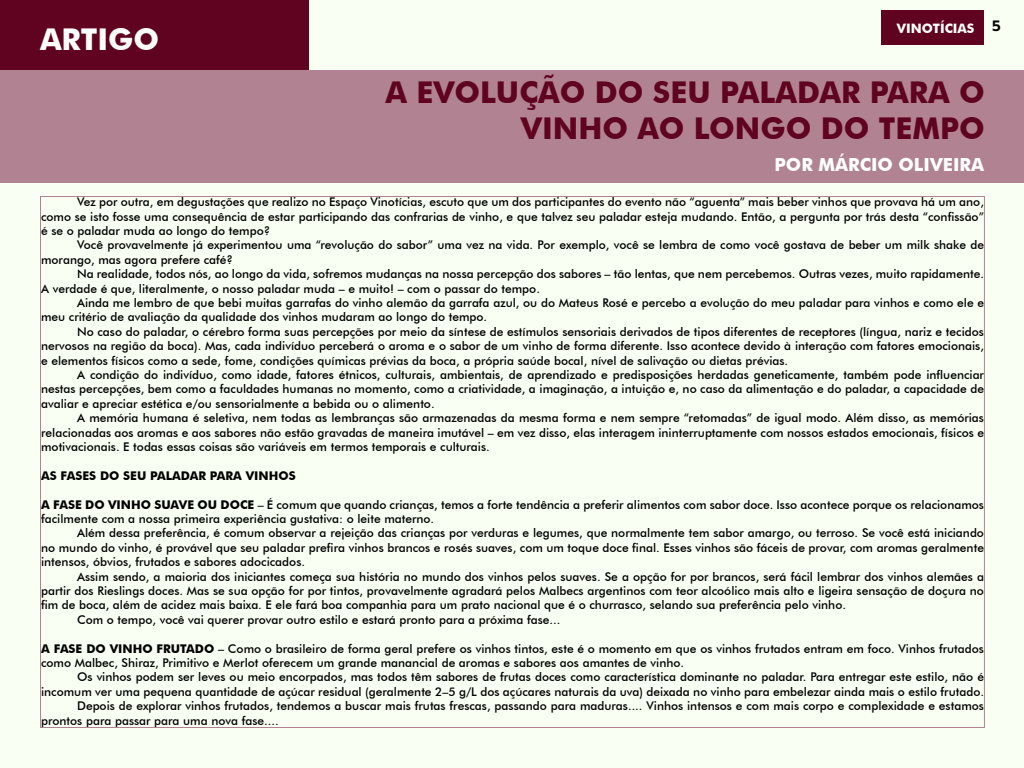
<style>
.page{position:relative;width:1024px;height:768px;background:#f9fff3}
.page>*{position:absolute;margin:0;border:0;box-sizing:border-box;transform-origin:0 0}
.t1{font:700 30px/36px "Futura BT";color:#600320;text-align:right}
.t2{font:700 30px "Futura BT";color:#fff}
.t3{font:700 18px "Futura BT";color:#fff}
.t4{font:700 13px "Futura BT";color:#fff}
.t5{font:500 12px/14.4px "Futura BT";color:#000;text-align:justify}
.t6{font:700 12px "Futura BT";color:#000}
.s1{font-weight:700}
</style>
<div class="page">
<div style="left:882px;top:10px;width:102px;height:34px;background:#600320"></div>
<div style="left:0;top:70px;width:1024px;height:113px;background:#b18392"></div>
<div style="left:0;top:0;width:309px;height:70px;background:#600320"></div>
<h1 class="t2" style="left:40px;top:21px;width:121px">ARTIGO</h1>
<p class="t4" style="left:897px;top:21px;width:105px">VINOTÍCIAS <sup>5</sup></p>
<h1 class="t1" style="left:385px;top:74px;width:601px">A EVOLUÇÃO DO SEU PALADAR PARA O<br>VINHO AO LONGO DO TEMPO</h1>
<h2 class="t3" style="left:775px;top:154px;width:211px">POR MÁRCIO OLIVEIRA</h2>
<p class="t5" style="left:41px;top:195px;width:944px;text-indent:36px">Vez por outra, em degustações que realizo no Espaço Vinotícias, escuto que um dos participantes do evento não “aguenta” mais beber vinhos que provava há um ano, como se isto fosse uma consequência de estar participando das confrarias de vinho, e que talvez seu paladar esteja mudando. Então, a pergunta por trás desta “confissão” é se o paladar muda ao longo do tempo?</p>
<p class="t5" style="left:41px;top:238px;width:944px;text-indent:36px">Você provavelmente já experimentou uma “revolução do sabor” uma vez na vida. Por exemplo, você se lembra de como você gostava de beber um milk shake de morango, mas agora prefere café?</p>
<p class="t5" style="left:41px;top:267px;width:944px;text-indent:36px">Na realidade, todos nós, ao longo da vida, sofremos mudanças na nossa percepção dos sabores – tão lentas, que nem percebemos. Outras vezes, muito rapidamente.<br>A verdade é que, literalmente, o nosso paladar muda – e muito! – com o passar do tempo.</p>
<p class="t5" style="left:41px;top:295px;width:944px;text-indent:36px">Ainda me lembro de que bebi muitas garrafas do vinho alemão da garrafa azul, ou do Mateus Rosé e percebo a evolução do meu paladar para vinhos e como ele e meu critério de avaliação da qualidade dos vinhos mudaram ao longo do tempo.</p>
<p class="t5" style="left:41px;top:324px;width:944px;text-indent:36px">No caso do paladar, o cérebro forma suas percepções por meio da síntese de estímulos sensoriais derivados de tipos diferentes de receptores (língua, nariz e tecidos nervosos na região da boca). Mas, cada indivíduo perceberá o aroma e o sabor de um vinho de forma diferente. Isso acontece devido à interação com fatores emocionais, e elementos físicos como a sede, fome, condições químicas prévias da boca, a própria saúde bocal, nível de salivação ou dietas prévias.</p>
<p class="t5" style="left:41px;top:367px;width:944px;text-indent:36px">A condição do indivíduo, como idade, fatores étnicos, culturais, ambientais, de aprendizado e predisposições herdadas geneticamente, também pode influenciar nestas percepções, bem como a faculdades humanas no momento, como a criatividade, a imaginação, a intuição e, no caso da alimentação e do paladar, a capacidade de avaliar e apreciar estética e/ou sensorialmente a bebida ou o alimento.</p>
<p class="t5" style="left:41px;top:411px;width:944px;text-indent:36px">A memória humana é seletiva, nem todas as lembranças são armazenadas da mesma forma e nem sempre “retomadas” de igual modo. Além disso, as memórias relacionadas aos aromas e aos sabores não estão gravadas de maneira imutável – em vez disso, elas interagem ininterruptamente com nossos estados emocionais, físicos e motivacionais. E todas essas coisas são variáveis em termos temporais e culturais.</p>
<p class="t6" style="left:41px;top:468px;width:256px">AS FASES DO SEU PALADAR PARA VINHOS</p>
<p class="t5" style="left:41px;top:497px;width:944px"><span class="s1">A FASE DO VINHO SUAVE OU DOCE</span> – É comum que quando crianças, temos a forte tendência a preferir alimentos com sabor doce. Isso acontece porque os relacionamos facilmente com a nossa primeira experiência gustativa: o leite materno.</p>
<p class="t5" style="left:41px;top:526px;width:944px;text-indent:36px">Além dessa preferência, é comum observar a rejeição das crianças por verduras e legumes, que normalmente tem sabor amargo, ou terroso. Se você está iniciando no mundo do vinho, é provável que seu paladar prefira vinhos brancos e rosés suaves, com um toque doce final. Esses vinhos são fáceis de provar, com aromas geralmente intensos, óbvios, frutados e sabores adocicados.</p>
<p class="t5" style="left:77px;top:569px;width:908px">Assim sendo, a maioria dos iniciantes começa sua história no mundo dos vinhos pelos suaves. Se a opção for por brancos, será fácil lembrar dos vinhos alemães a</p>
<p class="t5" style="left:41px;top:583px;width:944px">partir dos Rieslings doces. Mas se sua opção for por tintos, provavelmente agradará pelos Malbecs argentinos com teor alcoólico mais alto e ligeira sensação de doçura no</p>
<p class="t5" style="left:41px;top:598px;width:806px">fim de boca, além de acidez mais baixa. E ele fará boa companhia para um prato nacional que é o churrasco, selando sua preferência pelo vinho.</p>
<p class="t5" style="left:77px;top:612px;width:485px">Com o tempo, você vai querer provar outro estilo e estará pronto para a próxima fase...</p>
<p class="t5" style="left:41px;top:641px;width:944px"><span class="s1">A FASE DO VINHO FRUTADO</span> – Como o brasileiro de forma geral prefere os vinhos tintos, este é o momento em que os vinhos frutados entram em foco. Vinhos frutados como Malbec, Shiraz, Primitivo e Merlot oferecem um grande manancial de aromas e sabores aos amantes de vinho.</p>
<p class="t5" style="left:77px;top:670px;width:908px">Os vinhos podem ser leves ou meio encorpados, mas todos têm sabores de frutas doces como característica dominante no paladar. Para entregar este estilo, não é</p>
<p class="t5" style="left:41px;top:684px;width:944px">incomum ver uma pequena quantidade de açúcar residual (geralmente 2–5 g/L dos açúcares naturais da uva) deixada no vinho para embelezar ainda mais o estilo frutado.</p>
<p class="t5" style="left:77px;top:699px;width:908px">Depois de explorar vinhos frutados, tendemos a buscar mais frutas frescas, passando para maduras.... Vinhos intensos e com mais corpo e complexidade e estamos</p>
<p class="t5" style="left:41px;top:713px;width:239px">prontos para passar para uma nova fase....</p>
</div>
